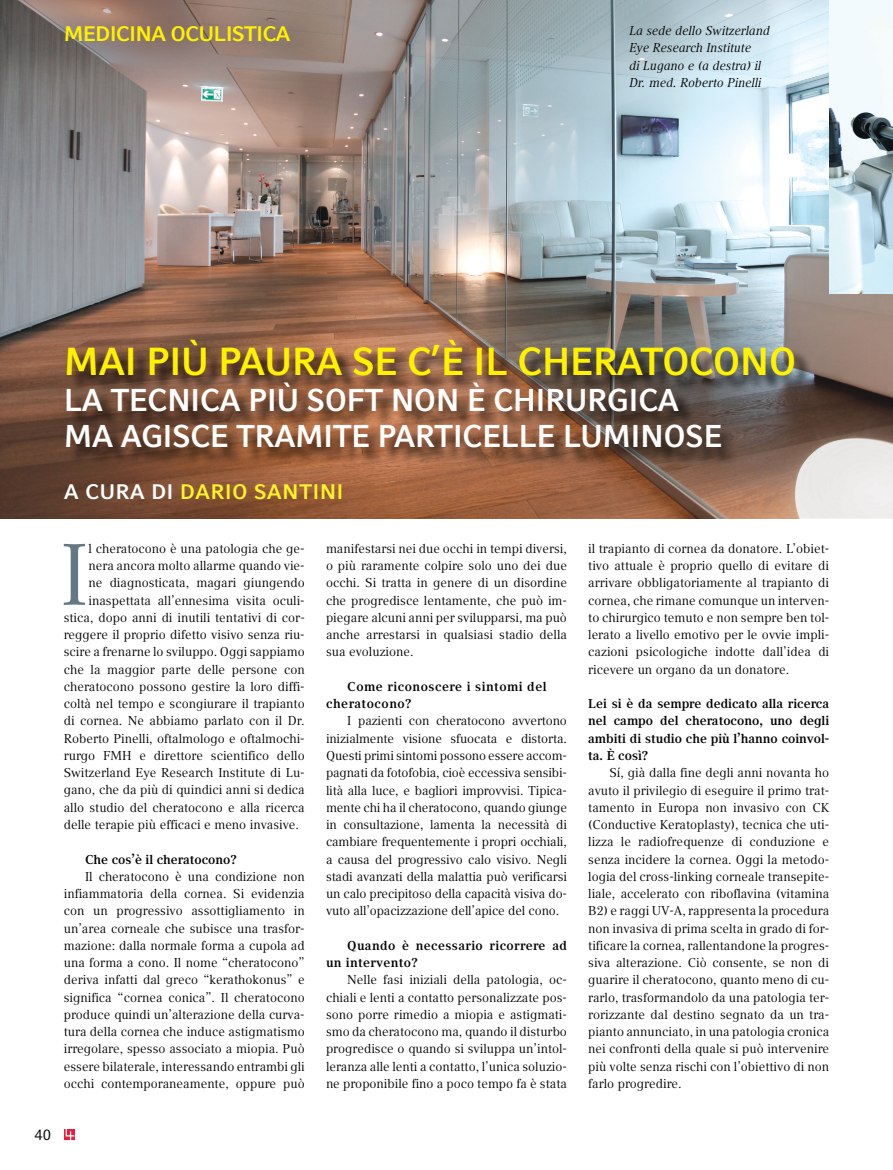
<style>
.page{position:relative;width:893px;height:1170px;background:#fff}
.page>*{position:absolute;margin:0;border:0;box-sizing:border-box;transform-origin:0 0}
.t1{font:86.1px "Compatil Text LT Pro";color:#647883}
.t2{font:700 39px "Compatil Fact LT Pro";letter-spacing:-.02em;color:#fff200;scale:.96 1}
.t3{font:700 31.5px/36px "Compatil Fact LT Pro";letter-spacing:-.02em;color:#fff;scale:.96 1}
.t4{font:700 21px "Compatil Fact LT Pro";color:#fff200}
.t5{font:700 21px "Compatil Fact LT Pro";letter-spacing:.005em;color:#fff}
.t6{font:700 21px "Compatil Fact LT Pro";color:#fff32a}
.t7{font:15px "Compatil Fact LT Pro";color:#000}
.t8{font:12.75px/17.2px "Compatil Text LT Pro";color:#000;text-align:justify}
.t9{font:700 12.75px/17.2px "Compatil Text LT Pro";letter-spacing:.02em;color:#000}
.t10{font:italic 12.75px/17.2px "Compatil Text LT Pro";color:#000}
.t11{font:700 12.75px/17.2px "Compatil Text LT Pro";letter-spacing:.04em;color:#000}
.t12{font:700 12.75px "Compatil Text LT Pro";color:#000}
.s1{color:#fff32a}
</style>
<div class="page">
<img style="left:0;top:0;width:893px;height:518px">
<svg style="left:64px;top:1129px;width:2px;height:10px"></svg>
<svg style="left:66px;top:1129px;width:8px;height:10px"></svg>
<div style="left:69px;top:342px;width:744px;height:124px;background:#000;opacity:.75"></div>
<img style="left:829px;top:0;width:64px;height:294px">
<h3 class="t4" style="left:64px;top:21px;width:58px">MEDICINA</h3>
<h3 class="t4" style="left:170px;top:21px;width:13px">OCULISTICA</h3>
<p class="t10" style="left:629px;top:22px;width:142px">La sede dello Switzerland<br>Eye Research Institute<br>di Lugano e (a destra) il<br>Dr. med. Roberto Pinelli</p>
<h2 class="t2" style="left:64px;top:338px;width:765px">MAI PIÙ PAURA SE C’È IL CHERATOCONO</h2>
<h3 class="t3" style="left:64px;top:382px;width:688px">LA TECNICA PIÙ SOFT NON È CHIRURGICA<br>MA AGISCE TRAMITE PARTICELLE LUMINOSE</h3>
<h3 class="t5" style="left:64px;top:479px;width:146px">A CURA DI <span class="s1">DARIO</span></h3>
<h3 class="t6" style="left:254px;top:479px;width:14px">SANTINI</h3>
<h1 class="t1" style="left:60px;top:524px;width:30px">I</h1>
<p class="t8" style="left:88px;top:540px;width:218px">l cheratocono è una patologia che ge-</p>
<p class="t8" style="left:88px;top:557px;width:218px">nera ancora molto allarme quando vie-</p>
<p class="t8" style="left:88px;top:574px;width:218px">ne diagnosticata, magari giungendo</p>
<p class="t8" style="left:88px;top:591px;width:218px">inaspettata all’ennesima visita oculi-</p>
<p class="t8" style="left:64px;top:609px;width:242px">stica, dopo anni di inutili tentativi di cor-</p>
<p class="t8" style="left:64px;top:626px;width:242px">reggere il proprio difetto visivo senza riu-</p>
<p class="t8" style="left:64px;top:643px;width:242px">scire a frenarne lo sviluppo. Oggi sappiamo</p>
<p class="t8" style="left:64px;top:660px;width:242px">che la maggior parte delle persone con</p>
<p class="t8" style="left:64px;top:678px;width:242px">cheratocono possono gestire la loro diffi-</p>
<p class="t8" style="left:64px;top:695px;width:242px">coltà nel tempo e scongiurare il trapianto</p>
<p class="t8" style="left:64px;top:712px;width:242px">di cornea. Ne abbiamo parlato con il Dr.</p>
<p class="t8" style="left:64px;top:729px;width:242px">Roberto Pinelli, oftalmologo e oftalmochi-</p>
<p class="t8" style="left:64px;top:747px;width:242px">rurgo FMH e direttore scientifico dello</p>
<p class="t8" style="left:64px;top:764px;width:242px">Switzerland Eye Research Institute di Lu-</p>
<p class="t8" style="left:64px;top:781px;width:242px">gano, che da più di quindici anni si dedica</p>
<p class="t8" style="left:64px;top:798px;width:242px">allo studio del cheratocono e alla ricerca</p>
<p class="t8" style="left:64px;top:816px;width:237px">delle terapie più efficaci e meno invasive.</p>
<p class="t12" style="left:85px;top:851px;width:153px">Che cos’è il cheratocono?</p>
<p class="t8" style="left:64px;top:867px;width:242px;text-indent:21px">Il cheratocono è una condizione non infiammatoria della cornea. Si evidenzia con un progressivo assottigliamento in un’area corneale che subisce una trasfor&shy;mazione: dalla normale forma a cupola ad una forma a cono. Il nome “cheratocono” deriva infatti dal greco “kerathokonus” e significa “cornea conica”. Il cheratocono produce quindi un’alterazione della curva&shy;tura della cornea che induce astigmatismo irregolare, spesso associato a miopia. Può essere bilaterale, interessando entrambi gli occhi contemporaneamente, oppure può</p>
<p class="t7" style="left:34px;top:1125px;width:18px">40</p>
<p class="t8" style="left:326px;top:540px;width:242px">manifestarsi nei due occhi in tempi diversi, o più raramente colpire solo uno dei due occhi. Si tratta in genere di un disordine che progredisce lentamente, che può im&shy;piegare alcuni anni per svilupparsi, ma può anche arrestarsi in qualsiasi stadio della sua evoluzione.</p>
<p class="t11" style="left:326px;top:678px;width:222px;text-indent:21px">Come riconoscere i sintomi del cheratocono?</p>
<p class="t8" style="left:326px;top:712px;width:242px;text-indent:21px">I pazienti con cheratocono avvertono inizialmente visione sfuocata e distorta.<br>Questi primi sintomi possono essere accom&shy;pagnati da fotofobia, cioè eccessiva sensibi&shy;lità alla luce, e bagliori improvvisi. Tipica&shy;mente chi ha il cheratocono, quando giunge in consultazione, lamenta la necessità di cambiare frequentemente i propri occhiali, a causa del progressivo calo visivo. Negli stadi avanzati della malattia può verificarsi un calo precipitoso della capacità visiva do&shy;vuto all’opacizzazione dell’apice del cono.</p>
<p class="t9" style="left:326px;top:936px;width:242px;text-indent:21px">Quando è necessario ricorrere ad un intervento?</p>
<p class="t8" style="left:326px;top:971px;width:242px;text-indent:21px">Nelle fasi iniziali della patologia, oc&shy;chiali e lenti a contatto personalizzate pos&shy;sono porre rimedio a miopia e astigmati&shy;smo da cheratocono ma, quando il disturbo progredisce o quando si sviluppa un’intol&shy;leranza alle lenti a contatto, l’unica soluzio&shy;ne proponibile fino a poco tempo fa è stata</p>
<p class="t8" style="left:588px;top:540px;width:242px">il trapianto di cornea da donatore. L’obiet&shy;tivo attuale è proprio quello di evitare di arrivare obbligatoriamente al trapianto di cornea, che rimane comunque un interven&shy;to chirurgico temuto e non sempre ben tol&shy;lerato a livello emotivo per le ovvie impli&shy;cazioni psicologiche indotte dall’idea di ricevere un organo da un donatore.</p>
<p class="t9" style="left:588px;top:695px;width:242px;text-align:justify">Lei si è da sempre dedicato alla ricerca nel campo del cheratocono, uno degli ambiti di studio che più l’hanno coinvol&shy;ta. È così?</p>
<p class="t8" style="left:588px;top:764px;width:242px;text-indent:21px">Sí, già dalla fine degli anni novanta ho avuto il privilegio di eseguire il primo trat&shy;tamento in Europa non invasivo con CK (Conductive Keratoplasty), tecnica che uti&shy;lizza le radiofrequenze di conduzione e senza incidere la cornea. Oggi la metodo&shy;logia del cross-linking corneale transepite&shy;liale, accelerato con riboflavina (vitamina B2) e raggi UV-A, rappresenta la procedura non invasiva di prima scelta in grado di for&shy;tificare la cornea, rallentandone la progres&shy;siva alterazione. Ciò consente, se non di guarire il cheratocono, quanto meno di cu&shy;rarlo, trasformandolo da una patologia ter&shy;rorizzante dal destino segnato da un tra&shy;pianto annunciato, in una patologia cronica nei confronti della quale si può intervenire più volte senza rischi con l’obiettivo di non farlo progredire.</p>
</div>
